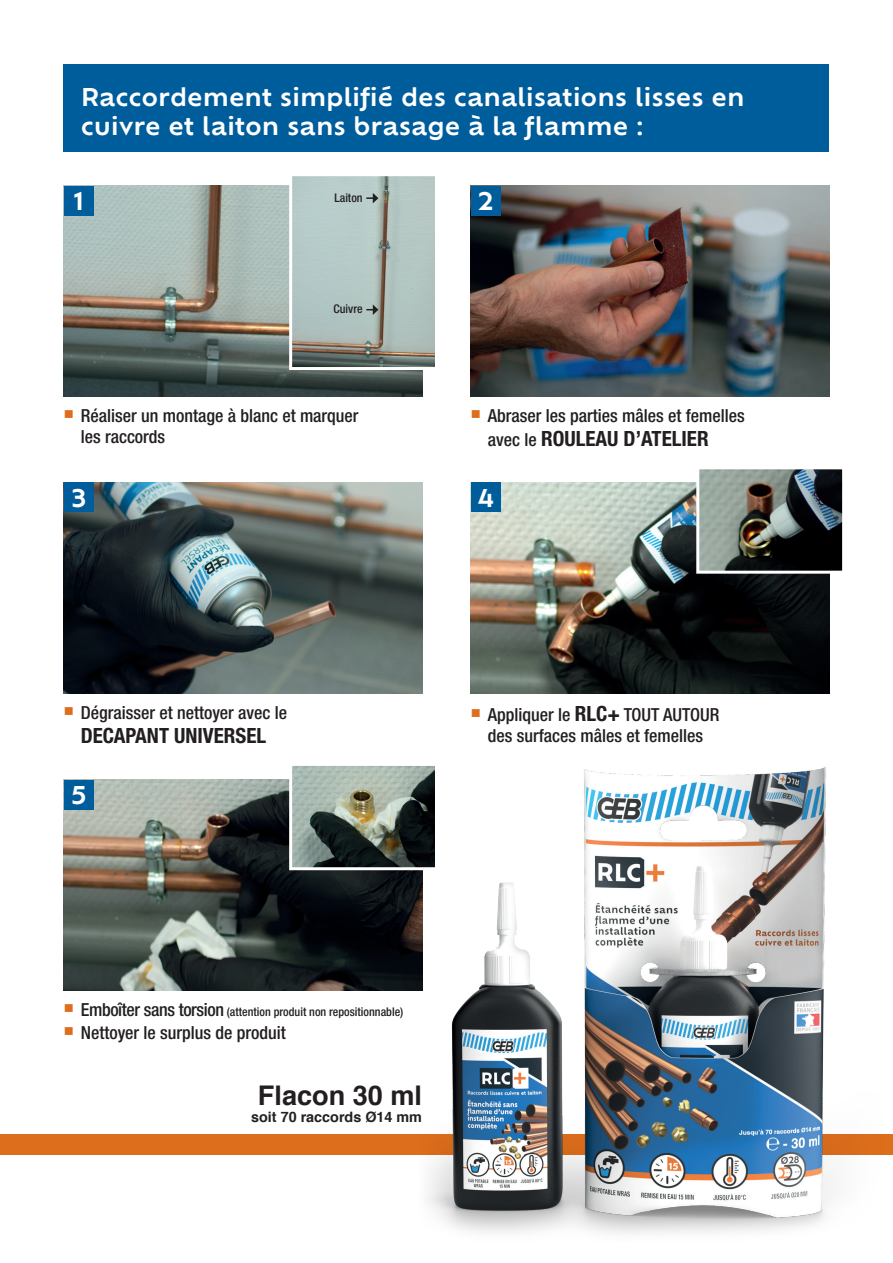
<style>
.page{position:relative;width:893px;height:1263px;background:#fff}
.page>*{position:absolute;margin:0;border:0;box-sizing:border-box;transform-origin:0 0}
.t1{font:700 27.15px "Helvetica";color:#231f20}
.t2{font:600 24px/28.8px "Ofelia Text";letter-spacing:-.005em;color:#fff}
.t3{font:700 condensed 21px "Helvetica Neue LT Pro";color:#231f20}
.t4{font:500 condensed 18px/21px "Helvetica Neue LT Pro";color:#231f20}
.t5{font:700 14.4px "Helvetica";color:#231f20}
.t6{font:500 condensed 12px "Helvetica Neue LT Pro";color:#231f20}
.s1{font-weight:500;font-size:18px}
.s2{font-weight:700;font-size:21px}
.s3{font-size:18px}
</style>
<div class="page">
<div style="left:0;top:1134px;width:893px;height:20px;background:#dd6e1c"></div>
<div style="left:64px;top:64px;width:765px;height:88px;background:#005d9c"></div>
<img style="left:64px;top:186px;width:358px;height:211px">
<img style="left:64px;top:482px;width:358px;height:211px">
<img style="left:64px;top:780px;width:352px;height:211px">
<svg style="left:288px;top:766px;width:128px;height:106px;background:#7a847a"></svg>
<img style="left:471px;top:186px;width:358px;height:211px">
<img style="left:471px;top:482px;width:358px;height:211px">
<img style="left:695px;top:469px;width:148px;height:106px">
<img style="left:416px;top:766px;width:477px;height:468px">
<div style="left:64px;top:186px;width:30px;height:30px;background:#005d9c"></div>
<div style="left:64px;top:482px;width:30px;height:30px;background:#005d9c"></div>
<div style="left:64px;top:780px;width:30px;height:30px;background:#005d9c"></div>
<div style="left:471px;top:186px;width:30px;height:30px;background:#005d9c"></div>
<div style="left:471px;top:482px;width:30px;height:30px;background:#005d9c"></div>
<svg style="left:288px;top:176px;width:147px;height:195px;background:#a9b9b4"></svg>
<h2 class="t2" style="left:81px;top:81px;width:665px">Raccordement simplifié des canalisations lisses en cuivre et laiton sans brasage à la flamme :</h2>
<h2 class="t2" style="left:74px;top:185px;width:12px">1</h2>
<p class="t6" style="left:334px;top:190px;width:30px">Laiton</p>
<h2 class="t2" style="left:478px;top:185px;width:17px">2</h2>
<p class="t6" style="left:334px;top:302px;width:31px">Cuivre</p>
<p class="t4" style="left:81px;top:405px;width:279px;text-indent:-17px"><sup>■</sup> Réaliser un montage à blanc et marquer les raccords</p>
<p class="t4" style="left:471px;top:405px;width:275px"><sup>■</sup> Abraser les parties mâles et femelles</p>
<p class="t3" style="left:488px;top:426px;width:222px"><span class="s1">avec le</span> ROULEAU D’ATELIER</p>
<h2 class="t2" style="left:71px;top:482px;width:17px">3</h2>
<h2 class="t2" style="left:478px;top:482px;width:18px">4</h2>
<p class="t4" style="left:64px;top:702px;width:225px"><sup>■</sup> Dégraisser et nettoyer avec le</p>
<p class="t3" style="left:81px;top:723px;width:187px">DECAPANT UNIVERSEL</p>
<h2 class="t2" style="left:71px;top:779px;width:17px">5</h2>
<p class="t4" style="left:471px;top:704px;width:250px;text-align:center"><sup>■</sup> Appliquer le <span class="s2">RLC+</span> TOUT AUTOUR des surfaces mâles et femelles</p>
<p class="t6" style="left:64px;top:1005px;width:341px"><sup>■</sup> <span class="s3">Emboîter sans torsion</span> (attention produit non repositionnable)</p>
<p class="t4" style="left:64px;top:1022px;width:224px"><sup>■</sup> Nettoyer le surplus de produit</p>
<h1 class="t1" style="left:258px;top:1074px;width:166px">Flacon 30 ml</h1>
<p class="t5" style="left:251px;top:1106px;width:172px">soit 70 raccords Ø14 mm</p>
</div>
